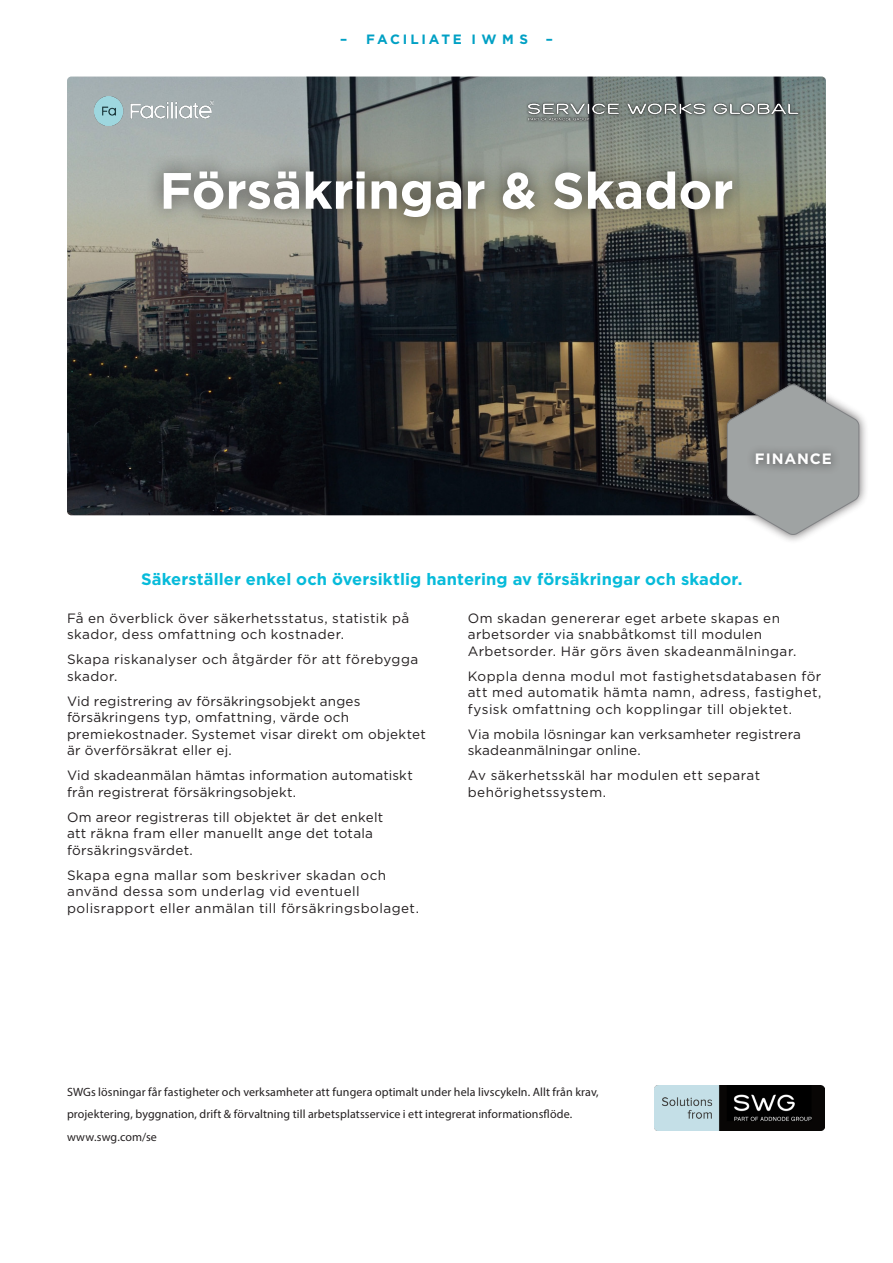
<style>
.page{position:relative;width:893px;height:1263px;background:#fff}
.page>*{position:absolute;margin:0;border:0;box-sizing:border-box;transform-origin:0 0}
.t1{font:700 51px "Gotham";color:#fff}
.Brödtext_ny{font:700 16.5px "Gotham";letter-spacing:.005em;color:#07bbda}
.t2{font:700 15px "Gotham";letter-spacing:.06em;color:#fff}
.Brödtext_ny-2{font:13.5px/16.5px "Gotham";letter-spacing:.025em;color:#231f20}
.t3{font:700 13.5px "Gotham";letter-spacing:.205em;color:#00a0c4}
.t4{font:12px/22.5px "Myriad Pro";letter-spacing:.01em;color:#231f20}
</style>
<div class="page">
<img style="left:67px;top:77px;width:759px;height:438px">
<div style="left:717px;top:375px;width:152px;height:169px;background:#231f20;opacity:.75"></div>
<svg style="left:727px;top:384px;width:132px;height:151px;background:#a2a4a2"></svg>
<div style="left:746px;top:445px;width:94px;height:30px;background:#231f20;opacity:.75"></div>
<img style="left:95px;top:96px;width:119px;height:30px">
<img style="left:655px;top:1085px;width:170px;height:45px">
<img style="left:517px;top:95px;width:293px;height:36px">
<div style="left:145px;top:153px;width:605px;height:82px;background:#231f20;opacity:.75"></div>
<p class="t3" style="left:340px;top:30px;width:190px">– FACILIATE I W M S</p>
<p class="t3" style="left:546px;top:30px;width:9px">–</p>
<p class="t1" style="left:159px;top:157px;width:576px">Försäkringar &amp; Skador</p>
<p class="t2" style="left:755px;top:449px;width:78px">FINANCE</p>
<p class="Brödtext_ny" style="left:141px;top:568px;width:603px">Säkerställer enkel och översiktlig hantering av försäkringar och skador.</p>
<p class="Brödtext_ny-2" style="left:67px;top:609px;width:344px">Få en överblick över säkerhetsstatus, statistik på skador, dess omfattning och kostnader.</p>
<p class="Brödtext_ny-2" style="left:67px;top:651px;width:353px">Skapa riskanalyser och åtgärder för att förebygga skador.</p>
<p class="Brödtext_ny-2" style="left:67px;top:692px;width:360px">Vid registrering av försäkringsobjekt anges försäkringens typ, omfattning, värde och premiekostnader. Systemet visar direkt om objektet är överförsäkrat eller ej.</p>
<p class="Brödtext_ny-2" style="left:67px;top:767px;width:347px">Vid skadeanmälan hämtas information automatiskt från registrerat försäkringsobjekt.</p>
<p class="Brödtext_ny-2" style="left:67px;top:809px;width:318px">Om areor registreras till objektet är det enkelt att räkna fram eller manuellt ange det totala försäkringsvärdet.</p>
<p class="Brödtext_ny-2" style="left:67px;top:867px;width:353px">Skapa egna mallar som beskriver skadan och använd dessa som underlag vid eventuell polisrapport eller anmälan till försäkringsbolaget.</p>
<p class="Brödtext_ny-2" style="left:468px;top:609px;width:330px">Om skadan genererar eget arbete skapas en arbetsorder via snabbåtkomst till modulen<br>Arbetsorder. Här görs även skadeanmälningar.</p>
<p class="Brödtext_ny-2" style="left:468px;top:667px;width:355px;text-align:justify">Koppla denna modul mot fastighetsdatabasen för att med automatik hämta namn, adress, fastighet, fysisk omfattning och kopplingar till objektet.</p>
<p class="Brödtext_ny-2" style="left:468px;top:725px;width:335px">Via mobila lösningar kan verksamheter registrera skadeanmälningar online.</p>
<p class="Brödtext_ny-2" style="left:468px;top:767px;width:294px">Av säkerhetsskäl har modulen ett separat behörighetssystem.</p>
<p class="t4" style="left:67px;top:1080px;width:533px">SWGs lösningar får fastigheter och verksamheter att fungera optimalt under hela livscykeln. Allt från krav, projektering, byggnation, drift &amp; förvaltning till arbetsplatsservice i ett integrerat informationsflöde. www.swg.com/se</p>
</div>
